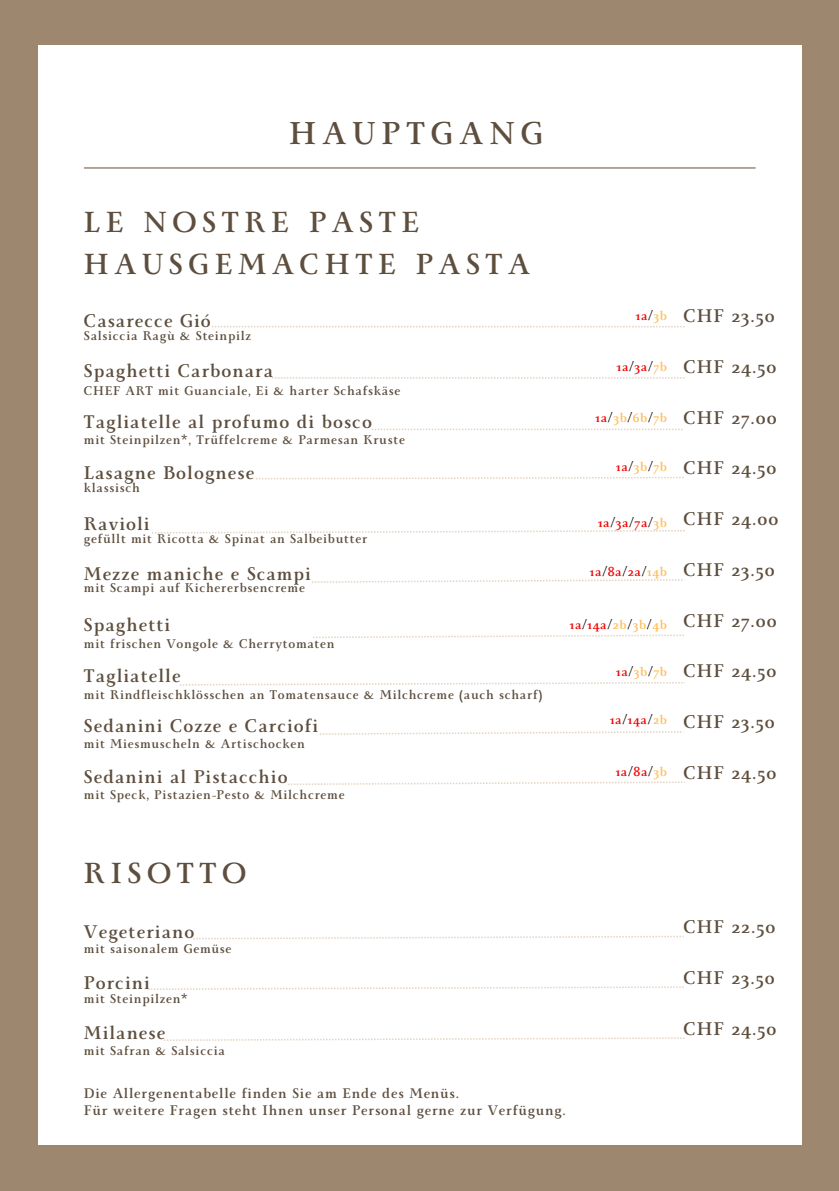
<style>
.page{position:relative;width:839px;height:1191px;background:#fff}
.page>*{position:absolute;margin:0;border:0;box-sizing:border-box;transform-origin:0 0}
.t1{font:700 35.2px "Monterchi Serif";letter-spacing:.175em;color:#5d4e3e}
.t2{font:700 32.4px/42.2px "Monterchi Serif";letter-spacing:.175em;color:#5d4e3e}
.t3{font:700 20.4px "Monterchi Serif";letter-spacing:.05em;color:#5d4e3e}
.t4{font:700 15.4px "Monterchi Serif";letter-spacing:.05em;color:#5d4e3e}
.t5{font:700 14px "Monterchi Serif";letter-spacing:.05em;color:#5d4e3e}
.t6{font:700 14px "Monterchi Serif";letter-spacing:.05em;color:#f10303}
.t7{font:700 14px "Monterchi Serif";letter-spacing:.05em;color:#ffbd59}
.s1{color:#000}
.s2{color:#ffbd59}
.s3{color:#f10303}
</style>
<div class="page">
<div style="left:0;top:0;width:838px;height:1191px;background:#9e876f"></div>
<div style="left:38px;top:45px;width:763px;height:1100px;background:#fff"></div>
<hr style="left:84px;top:167px;width:671px;height:2px;background:#9e876f">
<svg style="left:212px;top:326px;width:472px;height:1px"></svg>
<svg style="left:272px;top:377px;width:412px;height:2px"></svg>
<svg style="left:372px;top:429px;width:310px;height:1px"></svg>
<svg style="left:312px;top:579px;width:370px;height:4px"></svg>
<svg style="left:256px;top:477px;width:427px;height:2px"></svg>
<svg style="left:152px;top:530px;width:532px;height:4px"></svg>
<svg style="left:313px;top:635px;width:370px;height:3px"></svg>
<svg style="left:180px;top:682px;width:503px;height:4px"></svg>
<svg style="left:320px;top:731px;width:362px;height:4px"></svg>
<svg style="left:288px;top:781px;width:395px;height:4px"></svg>
<svg style="left:193px;top:936px;width:490px;height:3px"></svg>
<svg style="left:148px;top:986px;width:535px;height:4px"></svg>
<svg style="left:164px;top:1037px;width:520px;height:4px"></svg>
<p class="t1" style="left:289px;top:116px;width:255px">HAUPTGANG</p>
<p class="t2" style="left:84px;top:206px;width:447px">LE NOSTRE PASTE<br>HAUSGEMACHTE PASTA</p>
<p class="t3" style="left:84px;top:310px;width:128px">Casarecce Gió</p>
<p class="t3" style="left:84px;top:361px;width:191px">Spaghetti Carbonara</p>
<p class="t3" style="left:84px;top:412px;width:289px">Tagliatelle al profumo di bosco</p>
<p class="t3" style="left:84px;top:462px;width:172px">Lasagne Bolognese</p>
<p class="t3" style="left:84px;top:513px;width:67px">Ravioli</p>
<p class="t3" style="left:84px;top:564px;width:229px">Mezze maniche e Scampi</p>
<p class="t3" style="left:84px;top:615px;width:88px">Spaghetti</p>
<p class="t3" style="left:84px;top:665px;width:98px">Tagliatelle</p>
<p class="t3" style="left:84px;top:716px;width:236px">Sedanini Cozze e Carciofi</p>
<p class="t3" style="left:84px;top:767px;width:205px">Sedanini al Pistacchio</p>
<p class="t5" style="left:84px;top:329px;width:169px">Salsiccia Ragù &amp; Steinpilz</p>
<p class="t5" style="left:84px;top:383px;width:318px">CHEF ART mit Guanciale, Ei &amp; harter Schafskäse</p>
<p class="t5" style="left:84px;top:433px;width:322px">mit Steinpilzen*, Trüffelcreme &amp; Parmesan Kruste</p>
<p class="t5" style="left:84px;top:481px;width:57px">klassisch</p>
<p class="t5" style="left:84px;top:532px;width:285px">gefüllt mit Ricotta &amp; Spinat an Salbeibutter</p>
<p class="t5" style="left:84px;top:581px;width:222px">mit Scampi auf Kichererbsencreme</p>
<p class="t5" style="left:84px;top:637px;width:252px">mit frischen Vongole &amp; Cherrytomaten</p>
<p class="t5" style="left:84px;top:688px;width:460px">mit Rindfleischklösschen an Tomatensauce &amp; Milchcreme (auch scharf)</p>
<p class="t5" style="left:84px;top:737px;width:222px">mit Miesmuscheln &amp; Artischocken</p>
<p class="t5" style="left:84px;top:787px;width:262px">mit Speck, Pistazien-Pesto &amp; Milchcreme</p>
<p class="t6" style="left:635px;top:309px;width:33px">1a<span class="s1">/</span><span class="s2">3b</span></p>
<p class="t6" style="left:617px;top:360px;width:52px">1a<span class="s1">/</span>3a<span class="s1">/</span><span class="s2">7b</span></p>
<p class="t7" style="left:595px;top:411px;width:73px"><span class="s3">1a</span><span class="s1">/</span>3b<span class="s1">/</span>6b<span class="s1">/</span>7b</p>
<p class="t7" style="left:616px;top:460px;width:52px"><span class="s3">1a</span><span class="s1">/</span>3b<span class="s1">/</span>7b</p>
<p class="t6" style="left:598px;top:516px;width:70px">1a<span class="s1">/</span>3a<span class="s1">/</span>7a<span class="s1">/</span><span class="s2">3b</span></p>
<p class="t6" style="left:590px;top:565px;width:79px">1a<span class="s1">/</span>8a<span class="s1">/</span>2a<span class="s1">/</span><span class="s2">14b</span></p>
<p class="t7" style="left:569px;top:617px;width:99px"><span class="s3">1a</span><span class="s1">/</span><span class="s3">14a</span><span class="s1">/</span>2b<span class="s1">/</span>3b<span class="s1">/</span>4b</p>
<p class="t7" style="left:616px;top:665px;width:52px"><span class="s3">1a</span><span class="s1">/</span>3b<span class="s1">/</span>7b</p>
<p class="t6" style="left:610px;top:713px;width:58px">1a<span class="s1">/</span>14a<span class="s1">/</span><span class="s2">2b</span></p>
<p class="t6" style="left:615px;top:765px;width:53px">1a<span class="s1">/</span>8a<span class="s1">/</span><span class="s2">3b</span></p>
<p class="t3" style="left:683px;top:306px;width:93px">CHF 23.50</p>
<p class="t3" style="left:683px;top:357px;width:95px">CHF 24.50</p>
<p class="t3" style="left:683px;top:407px;width:95px">CHF 27.00</p>
<p class="t3" style="left:683px;top:458px;width:95px">CHF 24.50</p>
<p class="t3" style="left:683px;top:509px;width:96px">CHF 24.00</p>
<p class="t3" style="left:683px;top:560px;width:93px">CHF 23.50</p>
<p class="t3" style="left:683px;top:610px;width:95px">CHF 27.00</p>
<p class="t3" style="left:683px;top:661px;width:95px">CHF 24.50</p>
<p class="t3" style="left:683px;top:712px;width:93px">CHF 23.50</p>
<p class="t3" style="left:683px;top:763px;width:95px">CHF 24.50</p>
<p class="t2" style="left:84px;top:857px;width:164px">RISOTTO</p>
<p class="t3" style="left:84px;top:922px;width:112px">Vegeteriano</p>
<p class="t3" style="left:84px;top:972px;width:67px">Porcini</p>
<p class="t3" style="left:84px;top:1023px;width:83px">Milanese</p>
<p class="t5" style="left:84px;top:942px;width:149px">mit saisonalem Gemüse</p>
<p class="t5" style="left:84px;top:992px;width:105px">mit Steinpilzen*</p>
<p class="t5" style="left:84px;top:1043px;width:142px">mit Safran &amp; Salsiccia</p>
<p class="t4" style="left:84px;top:1086px;width:376px">Die Allergenentabelle finden Sie am Ende des Menüs.</p>
<p class="t4" style="left:84px;top:1103px;width:483px">Für weitere Fragen steht Ihnen unser Personal gerne zur Verfügung.</p>
<p class="t3" style="left:683px;top:917px;width:93px">CHF 22.50</p>
<p class="t3" style="left:683px;top:968px;width:93px">CHF 23.50</p>
<p class="t3" style="left:683px;top:1018px;width:95px">CHF 24.50</p>
</div>
